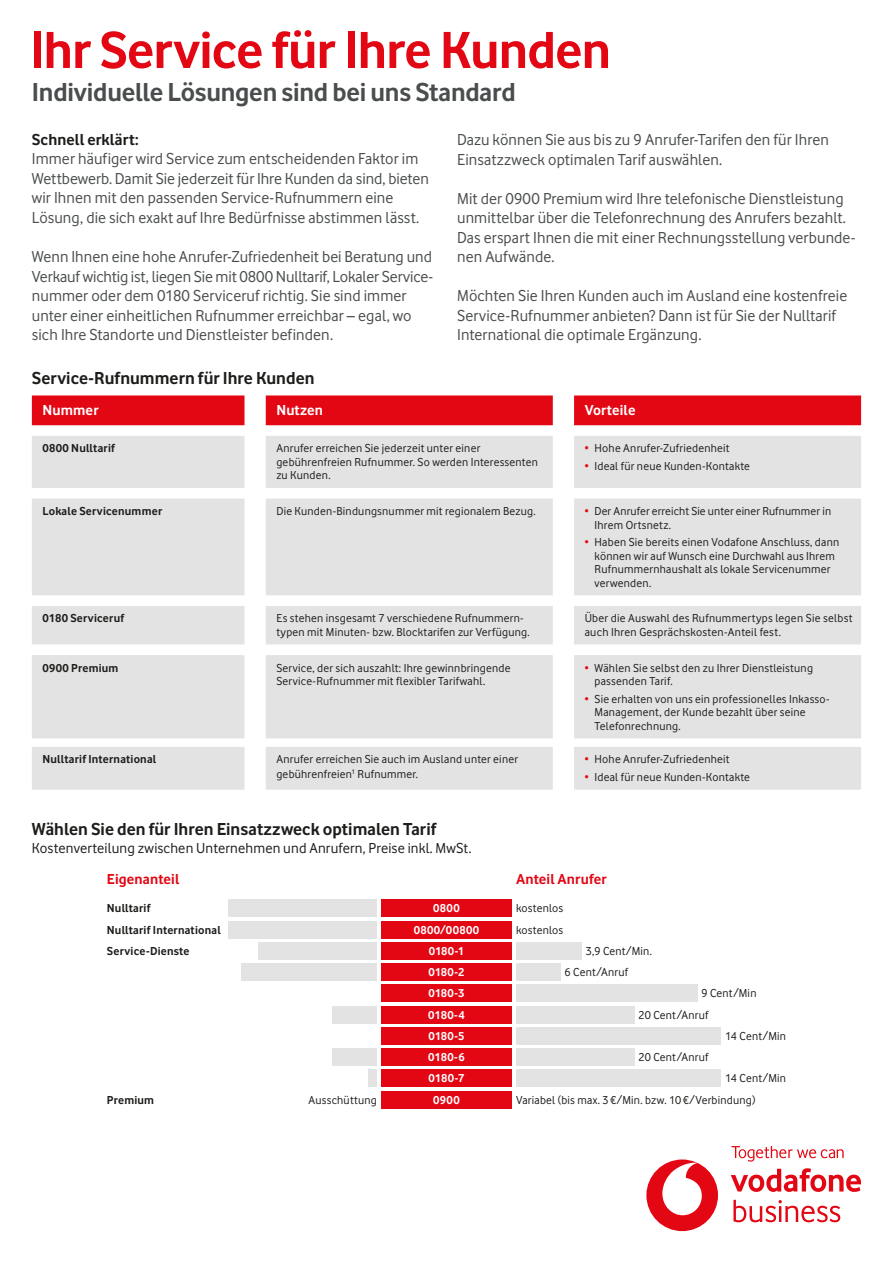
<style>
.page{position:relative;width:893px;height:1263px;background:#fff}
.page>*{position:absolute;margin:0;border:0;box-sizing:border-box;transform-origin:0 0}
.t1{font:700 54px "Vodafone";letter-spacing:-.015em;color:#e30613}
.t2{font:700 27px "Vodafone";letter-spacing:-.01em;color:#4a4d4e}
.t3{font:700 18px "Vodafone";color:#1d1d1b}
.t4{font:16.5px/19.5px "Vodafone";letter-spacing:.005em;color:#4a4d4e}
.t5{font:700 16.5px "Vodafone";letter-spacing:.005em;color:#1d1d1b}
.t6{font:15px "Vodafone";letter-spacing:.01em;color:#1d1d1b}
.t7{font:700 15px "Vodafone";letter-spacing:.01em;color:#e30613}
.t8{font:700 15px "Vodafone";letter-spacing:.01em;color:#fff}
.t9{font:12px/13.5px "Vodafone";letter-spacing:.02em;color:#1d1d1b}
.t10{font:700 12px/21.3px "Vodafone";letter-spacing:.015em;color:#1d1d1b}
.t11{font:700 12px/21.3px "Vodafone";color:#fff;text-align:center}
.t12{font:700 12px "Vodafone";letter-spacing:.025em;color:#fff}
.s1{color:#e30613}
</style>
<div class="page">
<div style="left:646px;top:1159px;width:72px;height:72px;background:#e30613;border-radius:50%"></div>
<svg style="left:662px;top:1163px;width:40px;height:52px"></svg>
<svg style="left:731px;top:1168px;width:130px;height:24px"></svg>
<svg style="left:733px;top:1200px;width:107px;height:22px"></svg>
<svg style="left:731px;top:1146px;width:113px;height:15px"></svg>
<svg style="left:32px;top:395px;width:829px;height:30px;background:#e41622"></svg>
<svg style="left:32px;top:436px;width:212px;height:354px;background:#e6e6e6"></svg>
<svg style="left:266px;top:436px;width:595px;height:354px;background:#e7e7e7"></svg>
<div style="left:381px;top:900px;width:131px;height:17px;background:#e30613"></div>
<div style="left:228px;top:900px;width:149px;height:17px;background:#e3e3e3"></div>
<div style="left:228px;top:921px;width:149px;height:17px;background:#e3e3e3"></div>
<div style="left:259px;top:942px;width:118px;height:17px;background:#e3e3e3"></div>
<div style="left:242px;top:963px;width:135px;height:18px;background:#e3e3e3"></div>
<div style="left:332px;top:1006px;width:45px;height:17px;background:#e3e3e3"></div>
<div style="left:332px;top:1049px;width:45px;height:17px;background:#e3e3e3"></div>
<div style="left:368px;top:1070px;width:9px;height:17px;background:#e3e3e3"></div>
<div style="left:381px;top:921px;width:131px;height:17px;background:#e30613"></div>
<div style="left:381px;top:942px;width:131px;height:17px;background:#e30613"></div>
<div style="left:516px;top:942px;width:65px;height:17px;background:#e3e3e3"></div>
<div style="left:516px;top:963px;width:44px;height:18px;background:#e3e3e3"></div>
<div style="left:516px;top:985px;width:181px;height:17px;background:#e3e3e3"></div>
<div style="left:516px;top:1006px;width:118px;height:17px;background:#e3e3e3"></div>
<div style="left:516px;top:1027px;width:205px;height:17px;background:#e3e3e3"></div>
<div style="left:516px;top:1049px;width:118px;height:17px;background:#e3e3e3"></div>
<div style="left:516px;top:1070px;width:205px;height:17px;background:#e3e3e3"></div>
<div style="left:381px;top:963px;width:131px;height:18px;background:#e30613"></div>
<div style="left:381px;top:985px;width:131px;height:17px;background:#e30613"></div>
<div style="left:381px;top:1006px;width:131px;height:17px;background:#e30613"></div>
<div style="left:381px;top:1027px;width:131px;height:17px;background:#e30613"></div>
<div style="left:381px;top:1049px;width:131px;height:17px;background:#e30613"></div>
<div style="left:381px;top:1070px;width:131px;height:17px;background:#e30613"></div>
<div style="left:381px;top:1091px;width:131px;height:17px;background:#e30613"></div>
<h1 class="t1" style="left:30px;top:18px;width:583px">Ihr Service für Ihre Kunden</h1>
<h2 class="t2" style="left:32px;top:76px;width:485px">Individuelle Lösungen sind bei uns Standard</h2>
<h3 class="t5" style="left:32px;top:130px;width:108px">Schnell erklärt:</h3>
<p class="t4" style="left:32px;top:149px;width:398px">Immer häufiger wird Service zum entscheidenden Faktor im Wettbewerb. Damit Sie jederzeit für Ihre Kunden da sind, bieten wir Ihnen mit den passenden Service-Rufnummern eine Lösung, die sich exakt auf Ihre Bedürfnisse abstimmen lässt.</p>
<p class="t4" style="left:32px;top:247px;width:403px">Wenn Ihnen eine hohe Anrufer-Zufriedenheit bei Beratung und Verkauf wichtig ist, liegen Sie mit 0800 Nulltarif, Lokaler Service&shy;nummer oder dem 0180 Serviceruf richtig. Sie sind immer unter einer einheitlichen Rufnummer erreichbar – egal, wo sich Ihre Standorte und Dienstleister befinden.</p>
<h3 class="t3" style="left:32px;top:367px;width:284px">Service-Rufnummern für Ihre Kunden</h3>
<h3 class="t4" style="left:457px;top:130px;width:373px">Dazu können Sie aus bis zu 9 Anrufer-Tarifen den für Ihren<br>Einsatzzweck optimalen Tarif auswählen.</h3>
<h3 class="t4" style="left:457px;top:188px;width:400px">Mit der 0900 Premium wird Ihre telefonische Dienstleistung unmittelbar über die Telefonrechnung des Anrufers bezahlt.<br>Das erspart Ihnen die mit einer Rechnungsstellung verbunde&shy;nen Aufwände.</h3>
<h3 class="t4" style="left:457px;top:286px;width:392px">Möchten Sie Ihren Kunden auch im Ausland eine kostenfreie<br>Service-Rufnummer anbieten? Dann ist für Sie der Nulltarif<br>International die optimale Ergänzung.</h3>
<p class="t8" style="left:43px;top:401px;width:58px">Nummer</p>
<p class="t8" style="left:276px;top:401px;width:48px">Nutzen</p>
<p class="t8" style="left:585px;top:401px;width:52px">Vorteile</p>
<p class="t10" style="left:43px;top:438px;width:74px">0800 Nulltarif</p>
<p class="t9" style="left:276px;top:441px;width:263px">Anrufer erreichen Sie jederzeit unter einer gebührenfreien Rufnummer. So werden Interessenten zu Kunden.</p>
<p class="t9" style="left:585px;top:441px;width:146px"><span class="s1">•</span> Hohe Anrufer-Zufriedenheit</p>
<p class="t9" style="left:585px;top:459px;width:167px"><span class="s1">•</span> Ideal für neue Kunden-Kontakte</p>
<p class="t10" style="left:43px;top:500px;width:121px">Lokale Servicenummer</p>
<p class="t9" style="left:276px;top:504px;width:261px">Die Kunden-Bindungsnummer mit regionalem Bezug.</p>
<p class="t9" style="left:595px;top:504px;width:238px;text-indent:-10px"><span class="s1">•</span> Der Anrufer erreicht Sie unter einer Rufnummer in<br>Ihrem Ortsnetz.</p>
<p class="t9" style="left:595px;top:535px;width:246px;text-indent:-10px"><span class="s1">•</span> Haben Sie bereits einen Vodafone Anschluss, dann können wir auf Wunsch eine Durchwahl aus Ihrem Rufnummernhaushalt als lokale Servicenummer verwenden.</p>
<p class="t10" style="left:43px;top:608px;width:83px">0180 Serviceruf</p>
<p class="t9" style="left:276px;top:612px;width:255px">Es stehen insgesamt 7 verschiedene Rufnummern&shy;typen mit Minuten- bzw. Blocktarifen zur Verfügung.</p>
<p class="t9" style="left:585px;top:612px;width:269px">Über die Auswahl des Rufnummertyps legen Sie selbst auch Ihren Gesprächskosten-Anteil fest.</p>
<p class="t10" style="left:43px;top:657px;width:77px">0900 Premium</p>
<p class="t9" style="left:276px;top:661px;width:236px">Service, der sich auszahlt: Ihre gewinnbringende<br>Service-Rufnummer mit flexibler Tarifwahl.</p>
<p class="t9" style="left:595px;top:661px;width:220px;text-indent:-10px"><span class="s1">•</span> Wählen Sie selbst den zu Ihrer Dienstleistung passenden Tarif.</p>
<p class="t9" style="left:595px;top:692px;width:236px;text-indent:-10px"><span class="s1">•</span> Sie erhalten von uns ein professionelles Inkasso-<br>Management, der Kunde bezahlt über seine<br>Telefonrechnung.</p>
<p class="t10" style="left:43px;top:749px;width:115px">Nulltarif International</p>
<p class="t9" style="left:276px;top:752px;width:243px;line-height:15px">Anrufer erreichen Sie auch im Ausland unter einer gebührenfreien<sup>1</sup> Rufnummer.</p>
<p class="t9" style="left:585px;top:752px;width:146px"><span class="s1">•</span> Hohe Anrufer-Zufriedenheit</p>
<p class="t9" style="left:585px;top:770px;width:167px"><span class="s1">•</span> Ideal für neue Kunden-Kontakte</p>
<h3 class="t3" style="left:32px;top:818px;width:406px">Wählen Sie den für Ihren Einsatzzweck optimalen Tarif</h3>
<p class="t6" style="left:32px;top:839px;width:441px">Kostenverteilung zwischen Unternehmen und Anrufern, Preise inkl. MwSt.</p>
<p class="t7" style="left:107px;top:870px;width:74px">Eigenanteil</p>
<p class="t7" style="left:516px;top:870px;width:92px">Anteil Anrufer</p>
<p class="t10" style="left:107px;top:897px;width:115px">Nulltarif<br>Nulltarif International<br>Service-Dienste</p>
<p class="t10" style="left:107px;top:1089px;width:49px">Premium</p>
<p class="t9" style="left:309px;top:1093px;width:70px">Ausschüttung</p>
<p class="t12" style="left:433px;top:901px;width:28px">0800</p>
<p class="t9" style="left:516px;top:901px;width:49px">kostenlos</p>
<p class="t12" style="left:414px;top:922px;width:67px">0800/00800</p>
<p class="t9" style="left:516px;top:923px;width:49px">kostenlos</p>
<p class="t11" style="left:428px;top:940px;width:38px">0180-1<br>0180-2<br>0180-3<br>0180-4<br>0180-5<br>0180-6<br>0180-7<br>0900</p>
<p class="t9" style="left:564px;top:940px;width:89px;line-height:21.3px;text-indent:21px">3,9 Cent/Min.<br>6 Cent/Anruf</p>
<p class="t9" style="left:701px;top:986px;width:57px">9 Cent/Min</p>
<p class="t9" style="left:638px;top:1008px;width:71px">20 Cent/Anruf</p>
<p class="t9" style="left:725px;top:1029px;width:62px">14 Cent/Min</p>
<p class="t9" style="left:638px;top:1050px;width:71px">20 Cent/Anruf</p>
<p class="t9" style="left:725px;top:1071px;width:62px">14 Cent/Min</p>
<p class="t9" style="left:516px;top:1093px;width:241px">Variabel (bis max. 3€/Min. bzw. 10€/Verbindung)</p>
</div>
